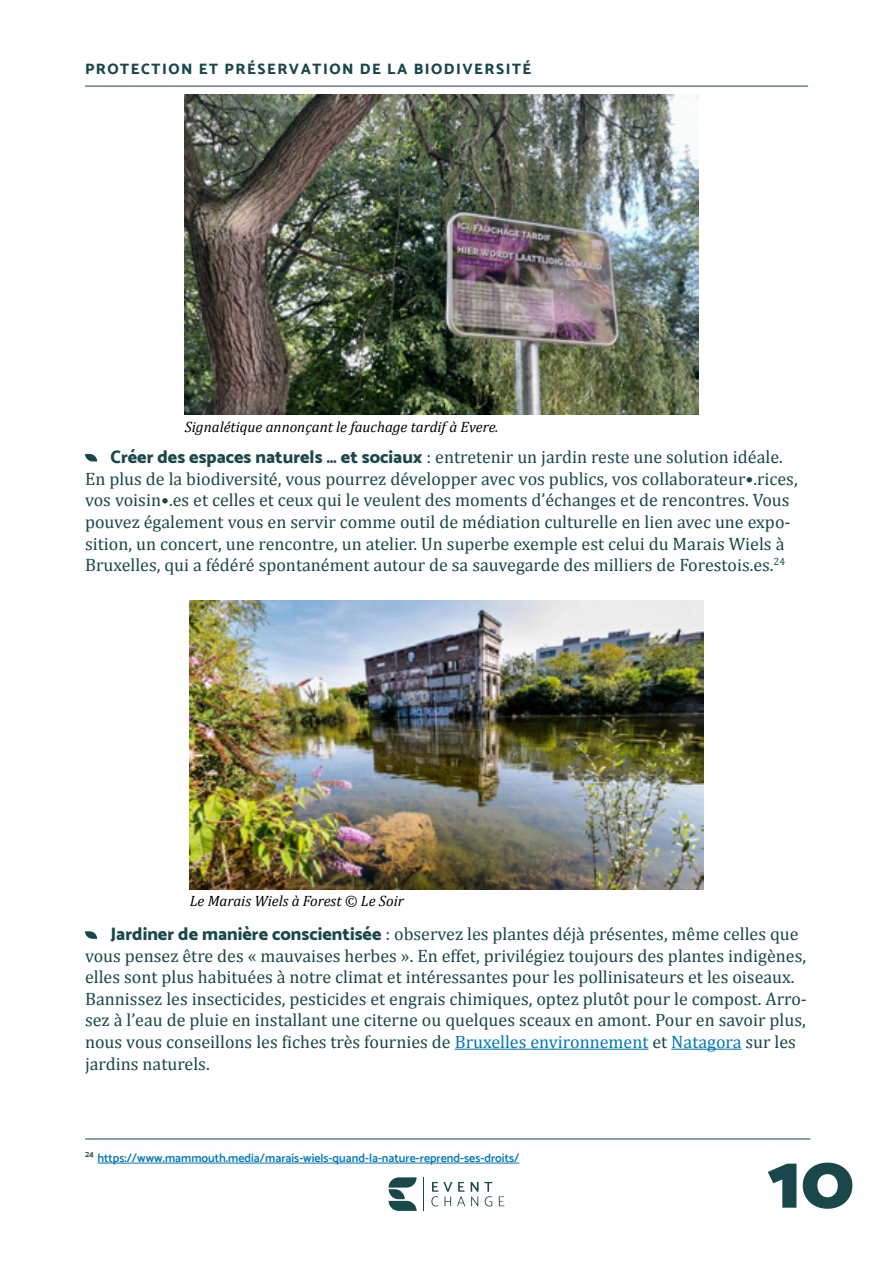
<style>
.page{position:relative;width:893px;height:1263px;background:#fff}
.page>*{position:absolute;margin:0;border:0;box-sizing:border-box;transform-origin:0 0}
.t1{font:900 77.85px "Catamaran";color:#19474a}
.t2{font:18px/21.6px "Cambria";color:#19474a}
.t3{font:italic 15px "Cambria";color:#000}
.t4{font:800 15px "Catamaran";letter-spacing:.1em;color:#1a474a}
.t5{font:600 12px "Catamaran";color:#0077b6}
.s1{font-family:"Catamaran";font-weight:800}
.s2{color:#0077b6}
</style>
<div class="page">
<svg style="left:389px;top:1177px;width:28px;height:34px"></svg>
<svg style="left:431px;top:1182px;width:34px;height:24px"></svg>
<svg style="left:471px;top:1182px;width:21px;height:24px"></svg>
<svg style="left:499px;top:1196px;width:5px;height:10px"></svg>
<hr style="left:423px;top:1177px;width:1px;height:34px;background:#19474a">
<hr style="left:85px;top:86px;width:723px;height:1px;background:#19474a">
<img style="left:185px;top:94px;width:513px;height:321px">
<hr style="left:85px;top:1138px;width:725px;height:1px;background:#19474a">
<hr style="left:97px;top:1163px;width:422px;height:1px;background:#0077b6">
<hr style="left:455px;top:1049px;width:193px;height:1px;background:#0077b6">
<hr style="left:671px;top:1049px;width:71px;height:1px;background:#0077b6">
<img style="left:190px;top:601px;width:513px;height:288px">
<svg style="left:85px;top:454px;width:12px;height:7px"></svg>
<svg style="left:85px;top:931px;width:12px;height:8px"></svg>
<p class="t4" style="left:85px;top:60px;width:448px">PROTECTION ET PRÉSERVATION DE LA BIODIVERSITÉ</p>
<p class="t3" style="left:185px;top:416px;width:315px">Signalétique annonçant le fauchage tardif à Evere.</p>
<p class="t2" style="left:85px;top:446px;width:714px;text-indent:26px"><span class="s1">Créer des espaces naturels … et sociaux</span> : entretenir un jardin reste une solution idéale.<br>En plus de la biodiversité, vous pourrez développer avec vos publics, vos collaborateur•.rices, vos voisin•.es et celles et ceux qui le veulent des moments d’échanges et de rencontres. Vous pouvez également vous en servir comme outil de médiation culturelle en lien avec une expo&shy;sition, un concert, une rencontre, un atelier. Un superbe exemple est celui du Marais Wiels à Bruxelles, qui a fédéré spontanément autour de sa sauvegarde des milliers de Forestois.es.<sup>24</sup></p>
<p class="t3" style="left:190px;top:890px;width:216px">Le Marais Wiels à Forest © Le Soir</p>
<p class="t2" style="left:85px;top:923px;width:723px;text-indent:26px"><span class="s1">Jardiner de manière conscientisée</span> : observez les plantes déjà présentes, même celles que vous pensez être des « mauvaises herbes ». En effet, privilégiez toujours des plantes indigènes, elles sont plus habituées à notre climat et intéressantes pour les pollinisateurs et les oiseaux.<br>Bannissez les insecticides, pesticides et engrais chimiques, optez plutôt pour le compost. Arro&shy;sez à l’eau de pluie en installant une citerne ou quelques sceaux en amont. Pour en savoir plus, nous vous conseillons les fiches très fournies de <span class="s2">Bruxelles environnement</span> et <span class="s2">Natagora</span> sur les jardins naturels.</p>
<p class="t5" style="left:85px;top:1151px;width:436px"><sup>24</sup> https://www.mammouth.media/marais-wiels-quand-la-nature-reprend-ses-droits/</p>
<h1 class="t1" style="left:767px;top:1135px;width:88px">10</h1>
</div>
